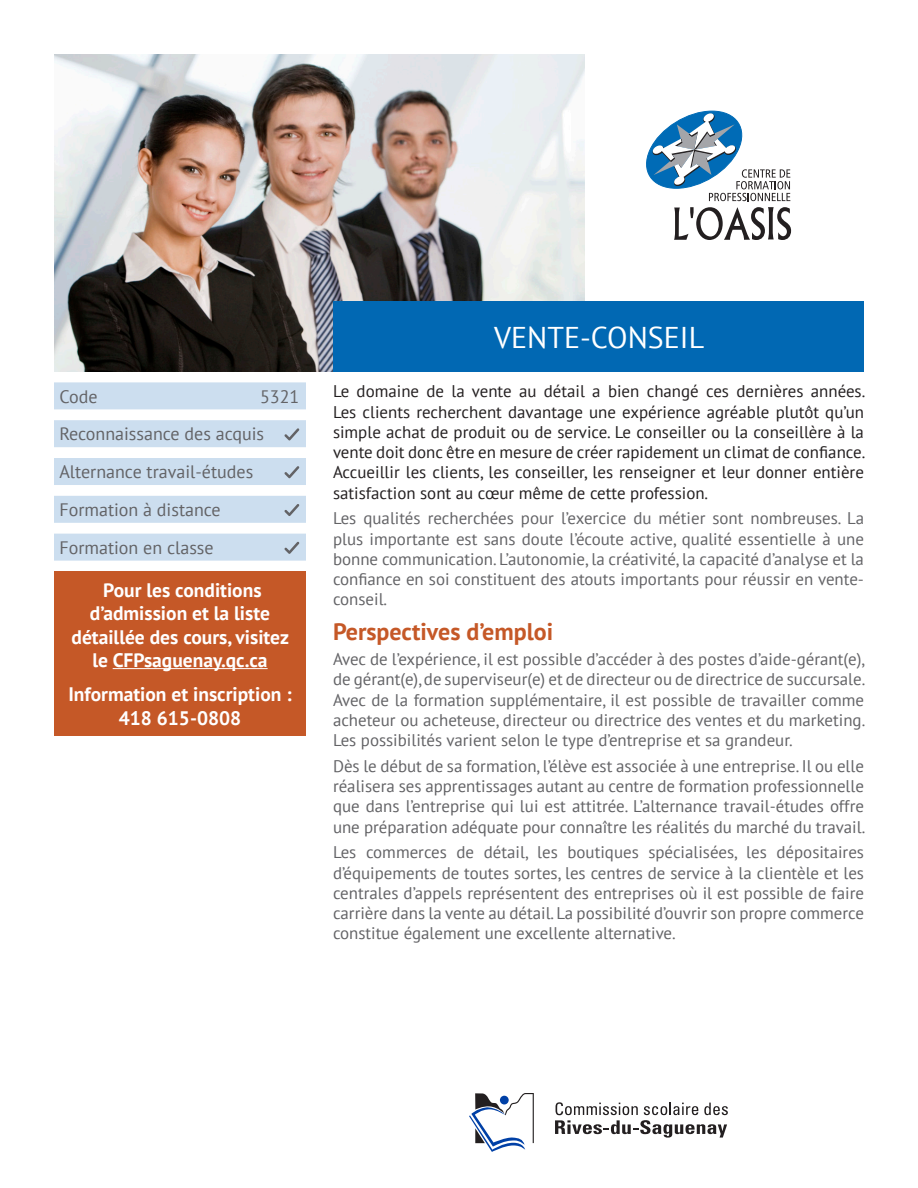
<style>
.page{position:relative;width:918px;height:1188px;background:#fff}
.page>*{position:absolute;margin:0;border:0;box-sizing:border-box;transform-origin:0 0}
.Titre_programme_2{font:30px "PT Sans";color:#fff}
.Perspectives{font:700 24px "PT Sans";color:#c55827}
.t1{font:700 19.5px/23.4px "PT Sans";color:#fff;text-align:center}
.t2{font:18px "PT Sans";color:#636366}
.Para_2{font:16.8px/20.2px "PT Sans";color:#636366;text-align:justify}
.Para_1{font:16.8px/20.2px "PT Sans";color:#231f20;text-align:justify}
</style>
<div class="page">
<img style="left:54px;top:54px;width:531px;height:318px">
<svg style="left:555px;top:1102px;width:173px;height:36px"></svg>
<svg style="left:469px;top:1093px;width:65px;height:59px"></svg>
<div style="left:333px;top:301px;width:531px;height:71px;background:#0168b3"></div>
<svg style="left:674px;top:207px;width:117px;height:33px"></svg>
<svg style="left:646px;top:111px;width:144px;height:90px"></svg>
<div style="left:54px;top:382px;width:252px;height:27px;background:#ccdeef"></div>
<div style="left:54px;top:420px;width:252px;height:27px;background:#ccdeef"></div>
<div style="left:54px;top:458px;width:252px;height:27px;background:#ccdeef"></div>
<div style="left:54px;top:496px;width:252px;height:27px;background:#ccdeef"></div>
<div style="left:54px;top:534px;width:252px;height:27px;background:#ccdeef"></div>
<svg style="left:284px;top:428px;width:15px;height:12px"></svg>
<svg style="left:284px;top:466px;width:15px;height:12px"></svg>
<svg style="left:284px;top:504px;width:15px;height:12px"></svg>
<svg style="left:284px;top:542px;width:15px;height:12px"></svg>
<div style="left:54px;top:571px;width:252px;height:165px;background:#c55827"></div>
<hr style="left:113px;top:668px;width:155px;height:1px;background:#fff">
<p class="t2" style="left:59px;top:385px;width:40px">Code</p>
<p class="t2" style="left:260px;top:385px;width:41px">5321</p>
<p class="t2" style="left:59px;top:423px;width:206px">Reconnaissance des acquis</p>
<p class="t2" style="left:59px;top:460px;width:195px">Alternance travail-études</p>
<p class="t2" style="left:59px;top:498px;width:163px">Formation à distance</p>
<p class="t2" style="left:59px;top:536px;width:156px">Formation en classe</p>
<p class="t1" style="left:72px;top:578px;width:219px">Pour les conditions d’admission et la liste détaillée des cours, visitez le CFPsaguenay.qc.ca</p>
<p class="t1" style="left:68px;top:682px;width:225px">Information et inscription :<br>418 615-0808</p>
<p class="Titre_programme_2" style="left:494px;top:318px;width:212px">VENTE-CONSEIL</p>
<p class="Para_1" style="left:333px;top:381px;width:534px">Le domaine de la vente au détail a bien changé ces dernières années.<br>Les clients recherchent davantage une expérience agréable plutôt qu’un simple achat de produit ou de service. Le conseiller ou la conseillère à la vente doit donc être en mesure de créer rapidement un climat de confiance.<br>Accueillir les clients, les conseiller, les renseigner et leur donner entière satisfaction sont au cœur même de cette profession.</p>
<p class="Para_2" style="left:333px;top:508px;width:533px">Les qualités recherchées pour l’exercice du métier sont nombreuses. La plus importante est sans doute l’écoute active, qualité essentielle à une bonne communication. L’autonomie, la créativité, la capacité d’analyse et la confiance en soi constituent des atouts importants pour réussir en vente&shy;conseil.</p>
<p class="Perspectives" style="left:333px;top:615px;width:222px">Perspectives d’emploi</p>
<p class="Para_2" style="left:333px;top:649px;width:534px">Avec de l’expérience, il est possible d’accéder à des postes d’aide-gérant(e), de gérant(e), de superviseur(e) et de directeur ou de directrice de succursale.<br>Avec de la formation supplémentaire, il est possible de travailler comme acheteur ou acheteuse, directeur ou directrice des ventes et du marketing.<br>Les possibilités varient selon le type d’entreprise et sa grandeur.</p>
<p class="Para_2" style="left:333px;top:755px;width:534px">Dès le début de sa formation, l’élève est associée à une entreprise. Il ou elle réalisera ses apprentissages autant au centre de formation professionnelle que dans l’entreprise qui lui est attitrée. L’alternance travail-études offre une préparation adéquate pour connaître les réalités du marché du travail.</p>
<p class="Para_2" style="left:333px;top:842px;width:533px">Les commerces de détail, les boutiques spécialisées, les dépositaires d’équipements de toutes sortes, les centres de service à la clientèle et les centrales d’appels représentent des entreprises où il est possible de faire carrière dans la vente au détail. La possibilité d’ouvrir son propre commerce constitue également une excellente alternative.</p>
</div>
